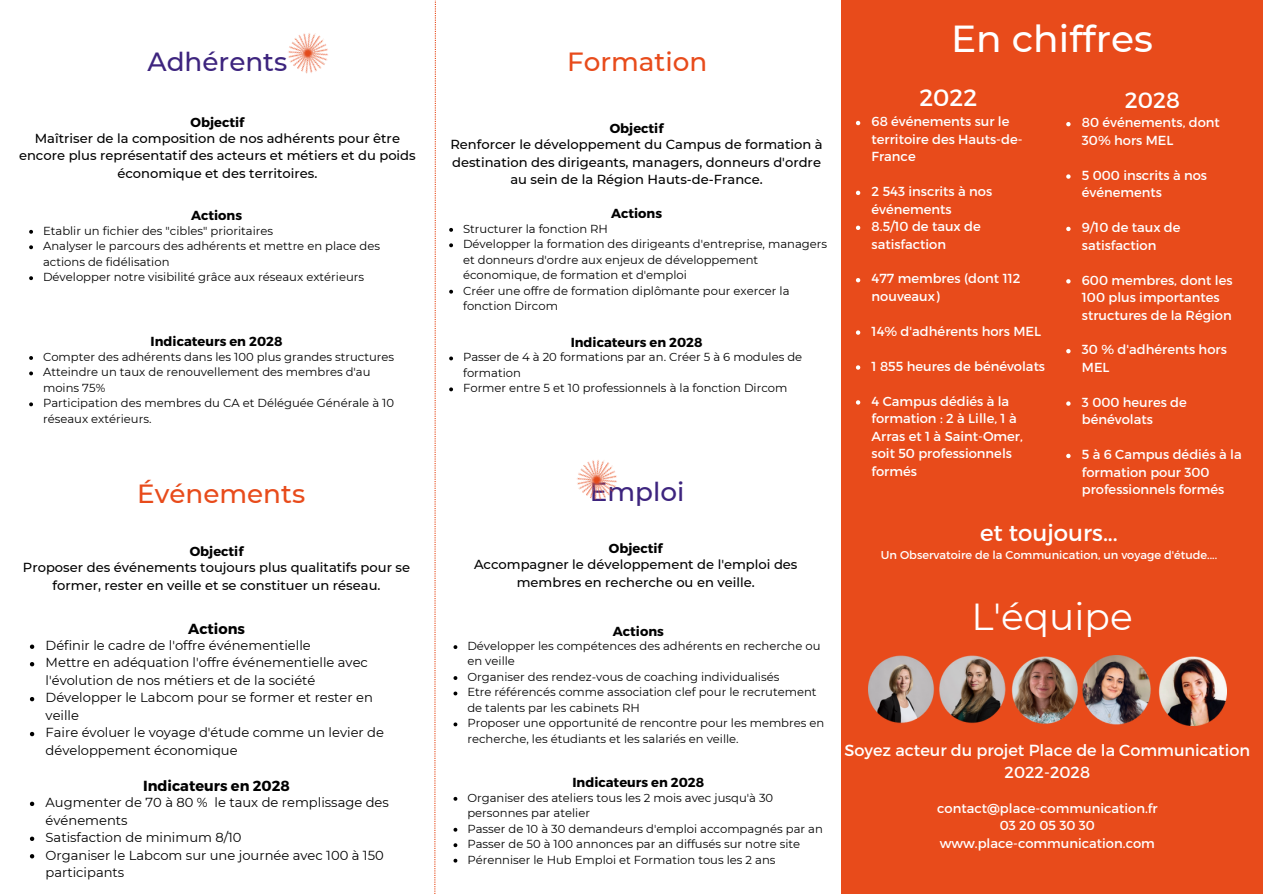
<style>
.page{position:relative;width:1263px;height:894px;background:#fff}
.page>*{position:absolute;margin:0;border:0;box-sizing:border-box;transform-origin:0 0}
.t1{font:500 37.5px "Montserrat";color:#fff}
.t2{font:37.5px "Montserrat";color:#fff}
.t3{font:500 26.25px "Montserrat";color:#e84b1b}
.t4{font:500 26.25px "Montserrat";color:#3d247e}
.t5{font:23.55px "Montserrat";color:#fff}
.t6{font:22.95px "Montserrat";color:#fff}
.t7{font:22.05px "Montserrat";color:#fff}
.t8{font:16.05px/21.8px "Montserrat";color:#fff;text-align:center}
.t9{font:700 14.55px "Montserrat";color:#000}
.t10{font:13.05px/17.4px "Montserrat";color:#fff}
.t11{font:500 13.05px/17.4px "Montserrat";color:#000;text-align:center}
.t12{font:13.05px/17.4px "Montserrat";color:#000}
.t13{font:700 13.05px "Montserrat";color:#000}
.t14{font:11.55px/15.5px "Montserrat";color:#000}
.t15{font:11.4px "Montserrat";color:#fff}
</style>
<div class="page">
<div style="left:841px;top:0;width:421px;height:892px;background:#e84b1b"></div>
<img style="left:868px;top:655px;width:359px;height:70px">
<svg style="left:856px;top:121px;width:4px;height:4px"></svg>
<svg style="left:856px;top:191px;width:4px;height:4px"></svg>
<svg style="left:856px;top:225px;width:4px;height:5px"></svg>
<svg style="left:856px;top:278px;width:4px;height:4px"></svg>
<svg style="left:856px;top:330px;width:4px;height:5px"></svg>
<svg style="left:856px;top:365px;width:4px;height:4px"></svg>
<svg style="left:856px;top:400px;width:4px;height:4px"></svg>
<svg style="left:1066px;top:122px;width:4px;height:4px"></svg>
<svg style="left:1066px;top:174px;width:4px;height:5px"></svg>
<svg style="left:1066px;top:227px;width:4px;height:4px"></svg>
<svg style="left:1066px;top:279px;width:4px;height:4px"></svg>
<svg style="left:1066px;top:349px;width:4px;height:4px"></svg>
<svg style="left:1066px;top:401px;width:4px;height:4px"></svg>
<svg style="left:1066px;top:453px;width:4px;height:5px"></svg>
<svg style="left:434px;top:0;width:2px;height:893px"></svg>
<img style="left:288px;top:33px;width:40px;height:41px">
<svg style="left:29px;top:230px;width:4px;height:4px"></svg>
<svg style="left:29px;top:245px;width:4px;height:4px"></svg>
<svg style="left:29px;top:276px;width:4px;height:4px"></svg>
<svg style="left:29px;top:356px;width:4px;height:4px"></svg>
<svg style="left:29px;top:371px;width:4px;height:4px"></svg>
<svg style="left:29px;top:402px;width:4px;height:4px"></svg>
<svg style="left:30px;top:644px;width:4px;height:4px"></svg>
<svg style="left:30px;top:662px;width:4px;height:4px"></svg>
<svg style="left:30px;top:697px;width:4px;height:4px"></svg>
<svg style="left:30px;top:731px;width:4px;height:5px"></svg>
<svg style="left:30px;top:801px;width:4px;height:4px"></svg>
<svg style="left:30px;top:836px;width:4px;height:4px"></svg>
<svg style="left:30px;top:854px;width:4px;height:4px"></svg>
<svg style="left:449px;top:228px;width:4px;height:4px"></svg>
<svg style="left:449px;top:243px;width:4px;height:4px"></svg>
<svg style="left:449px;top:290px;width:4px;height:3px"></svg>
<svg style="left:449px;top:356px;width:4px;height:4px"></svg>
<svg style="left:449px;top:387px;width:4px;height:4px"></svg>
<img style="left:577px;top:459px;width:40px;height:41px">
<svg style="left:453px;top:645px;width:4px;height:4px"></svg>
<svg style="left:453px;top:691px;width:4px;height:4px"></svg>
<svg style="left:453px;top:722px;width:4px;height:4px"></svg>
<svg style="left:453px;top:796px;width:4px;height:4px"></svg>
<svg style="left:453px;top:827px;width:4px;height:4px"></svg>
<svg style="left:453px;top:858px;width:4px;height:4px"></svg>
<p class="t4" style="left:148px;top:45px;width:141px">Adhérents</p>
<p class="t3" style="left:567px;top:45px;width:142px">Formation</p>
<p class="t1" style="left:951px;top:16px;width:203px">En chiffres</p>
<p class="t5" style="left:919px;top:82px;width:59px">2022</p>
<p class="t7" style="left:1125px;top:86px;width:57px">2028</p>
<p class="t13" style="left:191px;top:113px;width:55px">Objectif</p>
<p class="t11" style="left:19px;top:130px;width:398px">Maîtriser de la composition de nos adhérents pour être encore plus représentatif des acteurs et métiers et du poids économique et des territoires.</p>
<p class="t13" style="left:191px;top:207px;width:53px">Actions</p>
<p class="t14" style="left:43px;top:223px;width:232px">Etablir un fichier des "cibles" prioritaires</p>
<p class="t14" style="left:43px;top:238px;width:339px">Analyser le parcours des adhérents et mettre en place des actions de fidélisation</p>
<p class="t14" style="left:43px;top:269px;width:323px">Développer notre visibilité grâce aux réseaux extérieurs</p>
<p class="t13" style="left:151px;top:333px;width:133px">Indicateurs en 2028</p>
<p class="t14" style="left:43px;top:349px;width:353px">Compter des adhérents dans les 100 plus grandes structures</p>
<p class="t14" style="left:43px;top:364px;width:329px">Atteindre un taux de renouvellement des membres d'au moins 75%</p>
<p class="t14" style="left:43px;top:395px;width:352px">Participation des membres du CA et Déléguée Générale à 10 réseaux extérieurs.</p>
<p class="t3" style="left:137px;top:477px;width:170px">Événements</p>
<p class="t13" style="left:190px;top:542px;width:55px">Objectif</p>
<p class="t11" style="left:23px;top:558px;width:389px">Proposer des événements toujours plus qualitatifs pour se former, rester en veille et se constituer un réseau.</p>
<p class="t13" style="left:610px;top:120px;width:55px">Objectif</p>
<p class="t11" style="left:450px;top:136px;width:374px">Renforcer le développement du Campus de formation à destination des dirigeants, managers, donneurs d'ordre au sein de la Région Hauts-de-France.</p>
<p class="t14" style="left:463px;top:221px;width:146px">Structurer la fonction RH</p>
<p class="t14" style="left:463px;top:236px;width:366px">Développer la formation des dirigeants d'entreprise, managers et donneurs d'ordre aux enjeux de développement économique, de formation et d'emploi</p>
<p class="t14" style="left:463px;top:282px;width:328px">Créer une offre de formation diplômante pour exercer la fonction Dircom</p>
<p class="t13" style="left:611px;top:205px;width:53px">Actions</p>
<p class="t13" style="left:571px;top:333px;width:133px">Indicateurs en 2028</p>
<p class="t14" style="left:463px;top:349px;width:341px">Passer de 4 à 20 formations par an. Créer 5 à 6 modules de formation</p>
<p class="t14" style="left:463px;top:380px;width:326px">Former entre 5 et 10 professionnels à la fonction Dircom</p>
<p class="t4" style="left:590px;top:475px;width:96px">Emploi</p>
<p class="t13" style="left:609px;top:539px;width:55px">Objectif</p>
<p class="t11" style="left:474px;top:555px;width:325px">Accompagner le développement de l'emploi des membres en recherche ou en veille.</p>
<p class="t10" style="left:872px;top:112px;width:152px">68 événements sur le territoire des Hauts-de-<br>France</p>
<p class="t10" style="left:872px;top:182px;width:122px">2 543 inscrits à nos événements</p>
<p class="t10" style="left:872px;top:217px;width:111px">8.5/10 de taux de satisfaction</p>
<p class="t10" style="left:872px;top:269px;width:150px">477 membres (dont 112 nouveaux)</p>
<p class="t10" style="left:872px;top:322px;width:171px">14% d'adhérents hors MEL</p>
<p class="t10" style="left:872px;top:356px;width:175px">1 855 heures de bénévolats</p>
<p class="t10" style="left:872px;top:391px;width:153px">4 Campus dédiés à la formation : 2 à Lille, 1 à<br>Arras et 1 à Saint-Omer, soit 50 professionnels formés</p>
<p class="t10" style="left:1082px;top:113px;width:140px">80 événements, dont<br>30% hors MEL</p>
<p class="t10" style="left:1082px;top:166px;width:127px">5 000 inscrits à nos événements</p>
<p class="t10" style="left:1082px;top:218px;width:100px">9/10 de taux de satisfaction</p>
<p class="t10" style="left:1082px;top:270px;width:152px">600 membres, dont les<br>100 plus importantes structures de la Région</p>
<p class="t10" style="left:1082px;top:340px;width:146px">30 % d'adhérents hors<br>MEL</p>
<p class="t10" style="left:1082px;top:393px;width:106px">3 000 heures de bénévolats</p>
<p class="t10" style="left:1082px;top:445px;width:161px">5 à 6 Campus dédiés à la formation pour 300 professionnels formés</p>
<p class="t6" style="left:980px;top:517px;width:139px">et toujours...</p>
<p class="t15" style="left:881px;top:547px;width:338px">Un Observatoire de la Communication, un voyage d'étude....</p>
<p class="t9" style="left:188px;top:618px;width:58px">Actions</p>
<p class="t13" style="left:613px;top:622px;width:53px">Actions</p>
<p class="t2" style="left:971px;top:594px;width:163px">L'équipe</p>
<p class="t12" style="left:46px;top:636px;width:267px">Définir le cadre de l'offre événementielle</p>
<p class="t12" style="left:46px;top:654px;width:324px">Mettre en adéquation l'offre événementielle avec l'évolution de nos métiers et de la société</p>
<p class="t12" style="left:46px;top:688px;width:329px">Développer le Labcom pour se former et rester en veille</p>
<p class="t12" style="left:46px;top:723px;width:340px">Faire évoluer le voyage d'étude comme un levier de développement économique</p>
<p class="t9" style="left:143px;top:775px;width:148px">Indicateurs en 2028</p>
<p class="t12" style="left:46px;top:793px;width:345px">Augmenter de 70 à 80 % le taux de remplissage des événements</p>
<p class="t12" style="left:46px;top:828px;width:197px">Satisfaction de minimum 8/10</p>
<p class="t12" style="left:46px;top:845px;width:340px">Organiser le Labcom sur une journée avec 100 à 150 participants</p>
<p class="t14" style="left:467px;top:638px;width:355px">Développer les compétences des adhérents en recherche ou en veille</p>
<p class="t14" style="left:467px;top:669px;width:313px">Organiser des rendez-vous de coaching individualisés</p>
<p class="t14" style="left:467px;top:684px;width:351px">Etre référencés comme association clef pour le recrutement de talents par les cabinets RH</p>
<p class="t14" style="left:467px;top:715px;width:358px">Proposer une opportunité de rencontre pour les membres en recherche, les étudiants et les salariés en veille.</p>
<p class="t13" style="left:572px;top:773px;width:133px">Indicateurs en 2028</p>
<p class="t14" style="left:467px;top:789px;width:307px">Organiser des ateliers tous les 2 mois avec jusqu'à 30 personnes par atelier</p>
<p class="t14" style="left:467px;top:820px;width:357px">Passer de 10 à 30 demandeurs d'emploi accompagnés par an</p>
<p class="t14" style="left:467px;top:836px;width:334px">Passer de 50 à 100 annonces par an diffusés sur notre site</p>
<p class="t14" style="left:467px;top:851px;width:310px">Pérenniser le Hub Emploi et Formation tous les 2 ans</p>
<p class="t8" style="left:845px;top:738px;width:407px">Soyez acteur du projet Place de la Communication<br>2022-2028</p>
<p class="t10" style="left:937px;top:798px;width:222px">contact@place-communication.fr</p>
<p class="t10" style="left:1000px;top:816px;width:97px">03 20 05 30 30</p>
<p class="t10" style="left:940px;top:833px;width:217px">www.place-communication.com</p>
</div>
